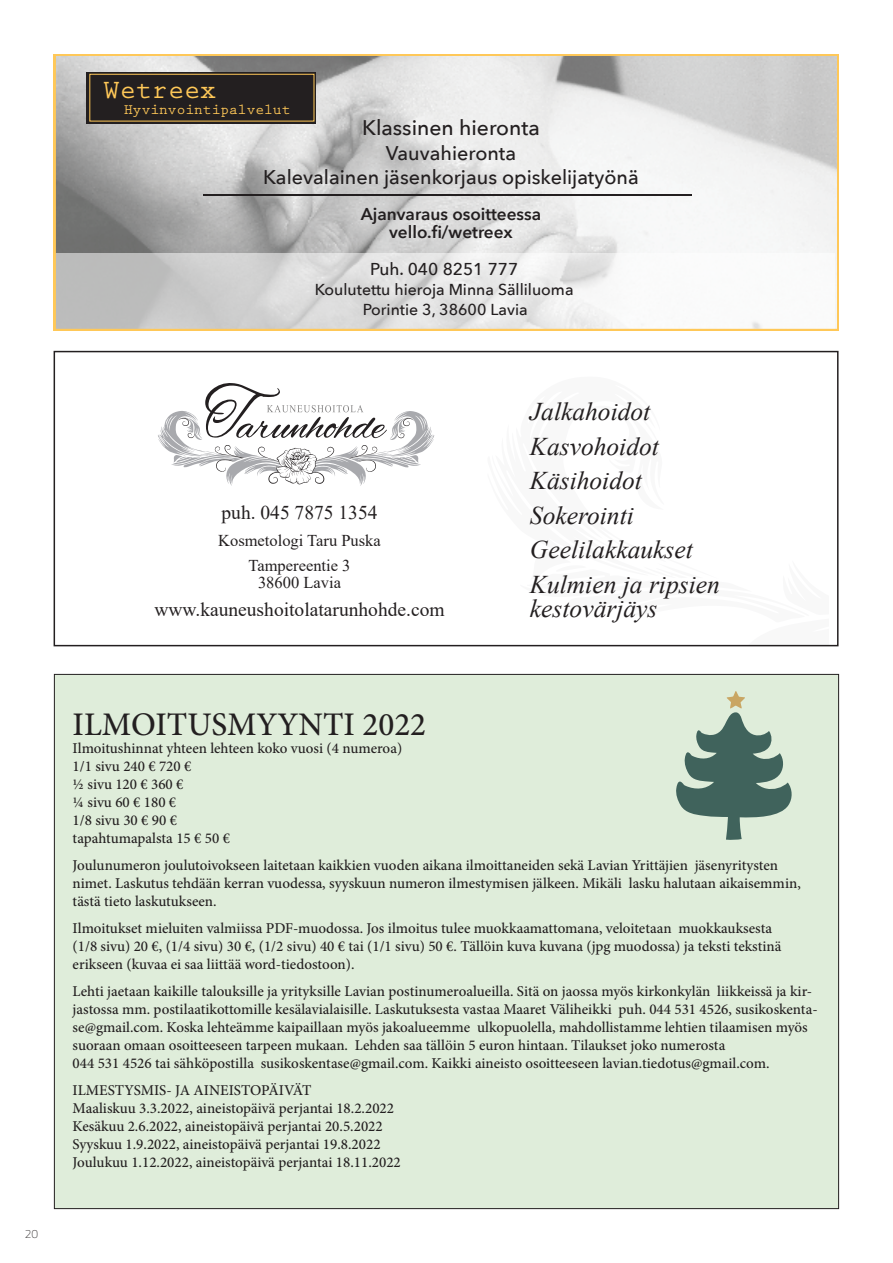
<style>
.page{position:relative;width:893px;height:1263px;background:#fff}
.page>*{position:absolute;margin:0;border:0;box-sizing:border-box;transform-origin:0 0}
.t1{font:500 33px "Minion Pro";color:#231f20}
.t2{font:700 26.85px "Prestige Elite Std";color:#ffc858}
.t3{font:italic 25.5px/34.5px "Times New Roman";color:#231f20}
.t4{font:500 21.15px "Avenir Next";color:#231f20}
.t5{font:500 19.8px/24px "Avenir Next";color:#231f20;text-align:center}
.t6{font:19.5px "Times New Roman";color:#231f20}
.t7{font:600 17.1px/17.1px "Avenir Next";color:#231f20;text-align:center}
.t8{font:500 17.1px "Avenir Next";color:#231f20}
.t9{font:16.5px/25.5px "Times New Roman";color:#231f20;text-align:center}
.t10{font:500 15.9px/20.5px "Avenir Next";color:#231f20;text-align:center}
.t11{font:500 15px/18px "Minion Pro";color:#231f20}
.t12{font:700 14.55px "Prestige Elite Std";color:#ffc858}
.t13{font:200 12px "Titillium Web";color:#231f20}
</style>
<div class="page">
<div style="left:54px;top:674px;width:785px;height:534px;background:#dfedda"></div>
<svg style="left:54px;top:54px;width:785px;height:277px"></svg>
<hr style="left:203px;top:194px;width:489px;height:2px;background:#231f20">
<svg style="left:158px;top:383px;width:276px;height:103px"></svg>
<div style="left:54px;top:351px;width:784px;height:295px;border:2px solid #231f20"></div>
<svg style="left:676px;top:691px;width:116px;height:149px"></svg>
<p class="t2" style="left:104px;top:75px;width:114px">Wetreex</p>
<p class="t12" style="left:124px;top:102px;width:168px">Hyvinvointipalvelut</p>
<p class="t4" style="left:362px;top:110px;width:179px">Klassinen hieronta</p>
<p class="t5" style="left:263px;top:140px;width:377px">Vauvahieronta<br>Kalevalainen jäsenkorjaus opiskelijatyönä</p>
<p class="t7" style="left:361px;top:205px;width:182px">Ajanvaraus osoitteessa vello.fi/wetreex</p>
<p class="t8" style="left:370px;top:255px;width:150px">Puh. 040 8251 777</p>
<p class="t10" style="left:315px;top:279px;width:260px">Koulutettu hieroja Minna Sälliluoma<br>Porintie 3, 38600 Lavia</p>
<p class="t6" style="left:222px;top:499px;width:157px">puh. 045 7875 1354</p>
<p class="t9" style="left:218px;top:527px;width:164px">Kosmetologi Taru Puska<br>Tampereentie 3</p>
<p class="t9" style="left:258px;top:569px;width:84px">38600 Lavia</p>
<p class="t6" style="left:154px;top:596px;width:292px">www.kauneushoitolatarunhohde.com</p>
<p class="t3" style="left:530px;top:394px;width:191px">Jalkahoidot<br>Kasvohoidot<br>Käsihoidot<br>Sokerointi<br>Geelilakkaukset<br>Kulmien ja ripsien</p>
<p class="t3" style="left:530px;top:591px;width:129px">kestovärjäys</p>
<p class="t13" style="left:25px;top:1225px;width:15px">20</p>
<p class="t1" style="left:73px;top:702px;width:355px">ILMOITUSMYYNTI 2022</p>
<p class="t11" style="left:73px;top:740px;width:331px">Ilmoitushinnat yhteen lehteen koko vuosi (4 numeroa)</p>
<p class="t11" style="left:73px;top:758px;width:120px">1/1 sivu 240 € 720 €</p>
<p class="t11" style="left:73px;top:776px;width:112px">½ sivu 120 € 360 €</p>
<p class="t11" style="left:73px;top:794px;width:105px">¼ sivu 60 € 180 €</p>
<p class="t11" style="left:73px;top:812px;width:106px">1/8 sivu 30 € 90 €</p>
<p class="t11" style="left:73px;top:830px;width:159px">tapahtumapalsta 15 € 50 €</p>
<p class="t11" style="left:73px;top:857px;width:730px">Joulunumeron joulutoivokseen laitetaan kaikkien vuoden aikana ilmoittaneiden sekä Lavian Yrittäjien jäsenyritysten nimet. Laskutus tehdään kerran vuodessa, syyskuun numeron ilmestymisen jälkeen. Mikäli lasku halutaan aikaisemmin, tästä tieto laskutukseen.</p>
<p class="t11" style="left:73px;top:920px;width:710px">Ilmoitukset mieluiten valmiissa PDF-muodossa. Jos ilmoitus tulee muokkaamattomana, veloitetaan muokkauksesta (1/8 sivu) 20 €, (1/4 sivu) 30 €, (1/2 sivu) 40 € tai (1/1 sivu) 50 €. Tällöin kuva kuvana (jpg muodossa) ja teksti tekstinä erikseen (kuvaa ei saa liittää word-tiedostoon).</p>
<p class="t11" style="left:73px;top:983px;width:746px">Lehti jaetaan kaikille talouksille ja yrityksille Lavian postinumeroalueilla. Sitä on jaossa myös kirkonkylän liikkeissä ja kir&shy;jastossa mm. postilaatikottomille kesälavialaisille. Laskutuksesta vastaa Maaret Väliheikki puh. 044 531 4526, susikoskenta&shy;se@gmail.com. Koska lehteämme kaipaillaan myös jakoalueemme ulkopuolella, mahdollistamme lehtien tilaamisen myös suoraan omaan osoitteeseen tarpeen mukaan. Lehden saa tällöin 5 euron hintaan. Tilaukset joko numerosta<br>044 531 4526 tai sähköpostilla susikoskentase@gmail.com. Kaikki aineisto osoitteeseen lavian.tiedotus@gmail.com.</p>
<p class="t11" style="left:73px;top:1082px;width:240px">ILMESTYSMIS- JA AINEISTOPÄIVÄT</p>
<p class="t11" style="left:73px;top:1100px;width:323px">Maaliskuu 3.3.2022, aineistopäivä perjantai 18.2.2022</p>
<p class="t11" style="left:73px;top:1118px;width:312px">Kesäkuu 2.6.2022, aineistopäivä perjantai 20.5.2022</p>
<p class="t11" style="left:73px;top:1136px;width:309px">Syyskuu 1.9.2022, aineistopäivä perjantai 19.8.2022</p>
<p class="t11" style="left:73px;top:1154px;width:330px">Joulukuu 1.12.2022, aineistopäivä perjantai 18.11.2022</p>
</div>
